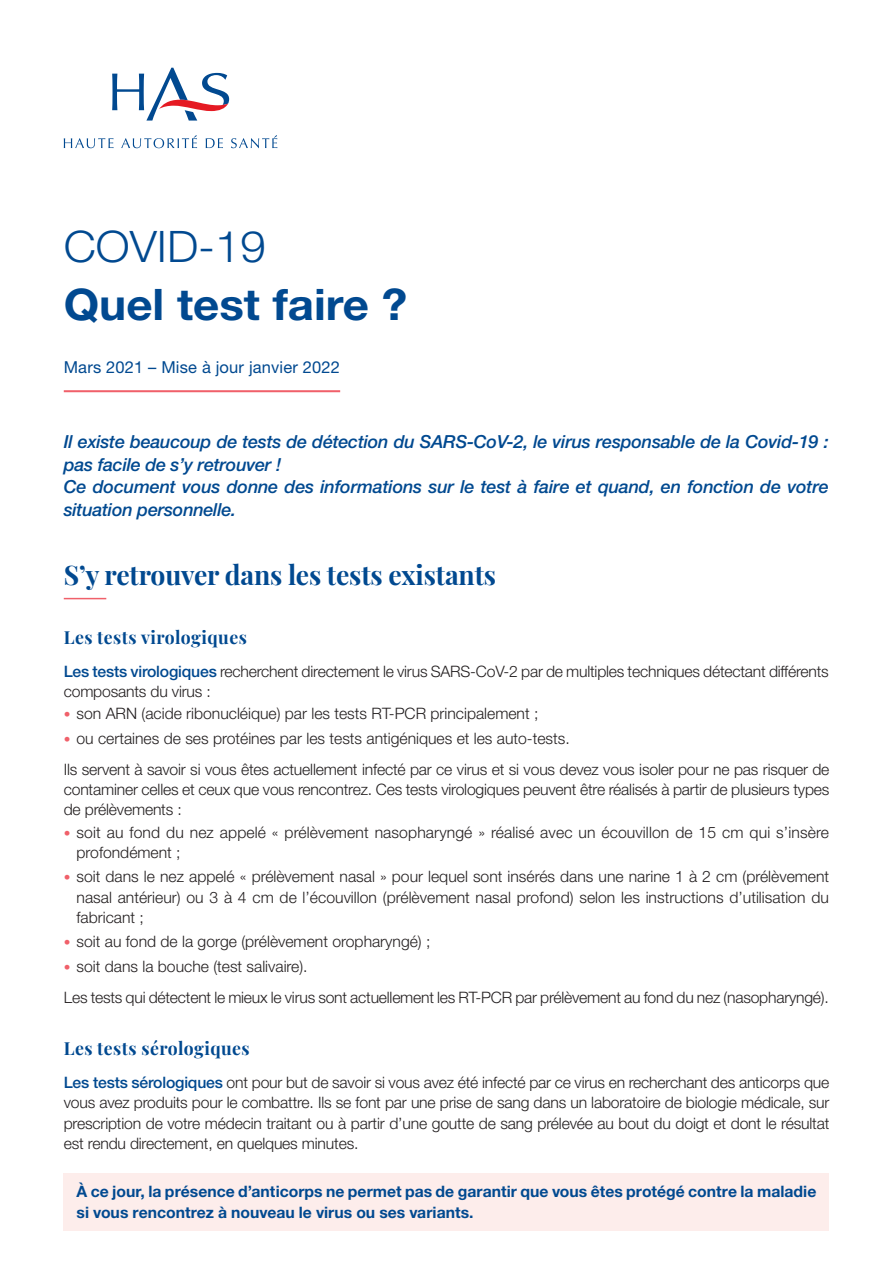
<style>
.page{position:relative;width:893px;height:1263px;background:#fff}
.page>*{position:absolute;margin:0;border:0;box-sizing:border-box;transform-origin:0 0}
.Titre_principal{font:700 43.5px "Helvetica Neue LT Std";color:#014990;scale:1.05 1}
.Titre_principal-2{font:300 43.5px "Helvetica Neue LT Std";color:#014990;scale:1.05 1}
.Titre_1_bleu_bold{font:700 27px "Playfair Display";letter-spacing:-.005em;color:#014990}
._1___Chapo{font:italic 500 18px/22.5px "Helvetica Neue LT Std";letter-spacing:-.015em;color:#014990}
.Titre_3{font:700 18px "Playfair Display";letter-spacing:.025em;color:#014990}
.t1{font:16.5px "Helvetica Neue LT Std";letter-spacing:.01em;color:#014990}
.Texte_courant{font:300 15.75px/20.2px "Helvetica Neue LT Std";color:#231f20;text-align:justify}
.Texte_courant-2{font:700 15.75px/20.2px "Helvetica Neue LT Std";color:#014990}
.s1{font-weight:500;color:#014990}
.s2{font-size:13.5px;color:#f0606a}
</style>
<div class="page">
<svg style="left:64px;top:138px;width:50px;height:10px"></svg>
<svg style="left:121px;top:135px;width:76px;height:13px"></svg>
<svg style="left:206px;top:138px;width:17px;height:10px"></svg>
<svg style="left:231px;top:135px;width:46px;height:13px"></svg>
<svg style="left:112px;top:68px;width:117px;height:53px"></svg>
<hr style="left:64px;top:598px;width:42px;height:1px;background:#f0606a">
<hr style="left:64px;top:390px;width:276px;height:2px;background:#f0606a">
<div style="left:64px;top:1173px;width:765px;height:57px;background:#fdedeb"></div>
<p class="Titre_principal-2" style="left:64px;top:220px;width:194px">COVID-19</p>
<p class="Titre_principal" style="left:64px;top:277px;width:329px">Quel test faire ?</p>
<p class="t1" style="left:64px;top:357px;width:278px">Mars 2021 – Mise à jour janvier 2022</p>
<p class="_1___Chapo" style="left:64px;top:431px;width:766px">Il existe beaucoup de tests de détection du SARS-CoV-2, le virus responsable de la Covid-19 : pas facile de s’y retrouver !</p>
<p class="_1___Chapo" style="left:64px;top:476px;width:767px">Ce document vous donne des informations sur le test à faire et quand, en fonction de votre situation personnelle.</p>
<p class="Titre_1_bleu_bold" style="left:64px;top:554px;width:434px">S’y retrouver dans les tests existants</p>
<p class="Titre_3" style="left:64px;top:623px;width:185px">Les tests virologiques</p>
<p class="Texte_courant" style="left:64px;top:661px;width:767px"><span class="s1">Les tests virologiques</span> recherchent directement le virus SARS-CoV-2 par de multiples techniques détectant différents composants du virus :</p>
<p class="Texte_courant" style="left:64px;top:703px;width:476px"><span class="s2">•</span> son ARN (acide ribonucléique) par les tests RT-PCR principalement ;</p>
<p class="Texte_courant" style="left:64px;top:728px;width:508px"><span class="s2">•</span> ou certaines de ses protéines par les tests antigéniques et les auto-tests.</p>
<p class="Texte_courant" style="left:64px;top:759px;width:767px">Ils servent à savoir si vous êtes actuellement infecté par ce virus et si vous devez vous isoler pour ne pas risquer de contaminer celles et ceux que vous rencontrez. Ces tests virologiques peuvent être réalisés à partir de plusieurs types de prélèvements :</p>
<p class="Texte_courant" style="left:77px;top:821px;width:754px;text-indent:-13px"><span class="s2">•</span> soit au fond du nez appelé « prélèvement nasopharyngé » réalisé avec un écouvillon de 15 cm qui s’insère profondément ;</p>
<p class="Texte_courant" style="left:77px;top:866px;width:754px;text-indent:-13px"><span class="s2">•</span> soit dans le nez appelé « prélèvement nasal » pour lequel sont insérés dans une narine 1 à 2 cm (prélèvement nasal antérieur) ou 3 à 4 cm de l’écouvillon (prélèvement nasal profond) selon les instructions d’utilisation du fabricant ;</p>
<p class="Texte_courant" style="left:64px;top:931px;width:368px"><span class="s2">•</span> soit au fond de la gorge (prélèvement oropharyngé) ;</p>
<p class="Texte_courant" style="left:64px;top:956px;width:245px"><span class="s2">•</span> soit dans la bouche (test salivaire).</p>
<p class="Texte_courant" style="left:64px;top:987px;width:767px">Les tests qui détectent le mieux le virus sont actuellement les RT-PCR par prélèvement au fond du nez (nasopharyngé).</p>
<p class="Titre_3" style="left:64px;top:1034px;width:187px">Les tests sérologiques</p>
<p class="Texte_courant" style="left:64px;top:1072px;width:767px"><span class="s1">Les tests sérologiques</span> ont pour but de savoir si vous avez été infecté par ce virus en recherchant des anticorps que vous avez produits pour le combattre. Ils se font par une prise de sang dans un laboratoire de biologie médicale, sur prescription de votre médecin traitant ou à partir d’une goutte de sang prélevée au bout du doigt et dont le résultat est rendu directement, en quelques minutes.</p>
<p class="Texte_courant-2" style="left:77px;top:1181px;width:741px">À ce jour, la présence d’anticorps ne permet pas de garantir que vous êtes protégé contre la maladie si vous rencontrez à nouveau le virus ou ses variants.</p>
</div>
